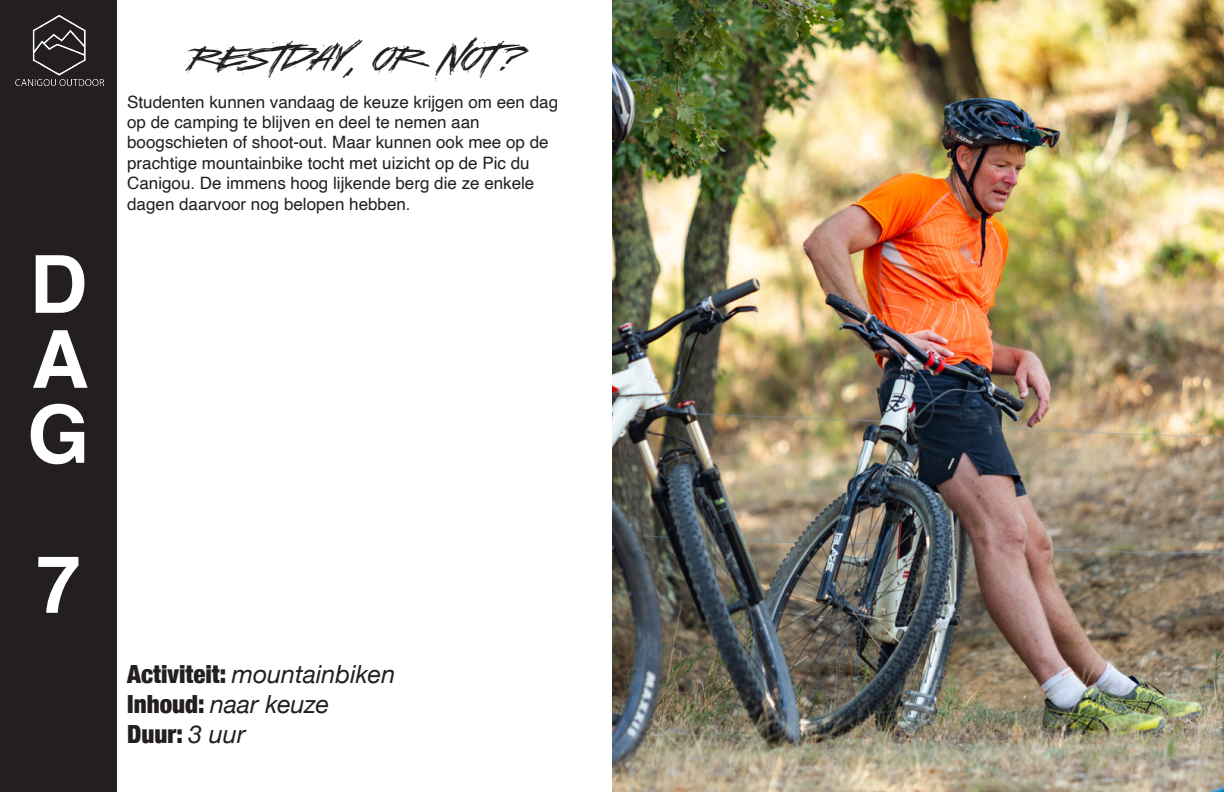
<style>
.page{position:relative;width:1224px;height:792px;background:#fff}
.page>*{position:absolute;margin:0;border:0;box-sizing:border-box;transform-origin:0 0}
.t1{font:700 80px "Helvetica";color:#fff}
.t2{font:45px "LHF Asylum";color:#231f20}
.t3{font:italic 25px "Helvetica Neue";color:#231f20}
.t4{font:900 condensed 25px "Helvetica Neue";color:#231f20}
.t5{font:17px/20.4px "Helvetica";color:#231f20}
.s1{font-weight:900;font-style:normal;font-stretch:condensed}
.s2{font-weight:400;font-style:italic;font-stretch:normal}
</style>
<div class="page">
<div style="left:0;top:0;width:117px;height:792px;background:#231f20"></div>
<img style="left:15px;top:15px;width:89px;height:71px">
<img style="left:612px;top:0;width:612px;height:792px">
<p class="t1" style="left:30px;top:220px;width:59px">D</p>
<p class="t1" style="left:31px;top:295px;width:59px">A</p>
<p class="t1" style="left:27px;top:370px;width:64px">G</p>
<p class="t1" style="left:36px;top:520px;width:46px">7</p>
<p class="t2" style="left:190px;top:29px;width:334px">RESTDAY, OR NOT?</p>
<p class="t5" style="left:127px;top:92px;width:432px">Studenten kunnen vandaag de keuze krijgen om een dag op de camping te blijven en deel te nemen aan</p>
<p class="t5" style="left:127px;top:133px;width:423px">boogschieten of shoot-out. Maar kunnen ook mee op de prachtige mountainbike tocht met uizicht op de Pic du</p>
<p class="t5" style="left:127px;top:174px;width:409px">Canigou. De immens hoog lijkende berg die ze enkele</p>
<p class="t5" style="left:127px;top:194px;width:285px">dagen daarvoor nog belopen hebben.</p>
<p class="t3" style="left:127px;top:656px;width:270px"><span class="s1">Activiteit:</span> mountainbiken</p>
<p class="t3" style="left:127px;top:686px;width:204px"><span class="s1">Inhoud:</span> naar keuze</p>
<p class="t4" style="left:127px;top:714px;width:120px">Duur: <span class="s2">3 uur</span></p>
</div>
